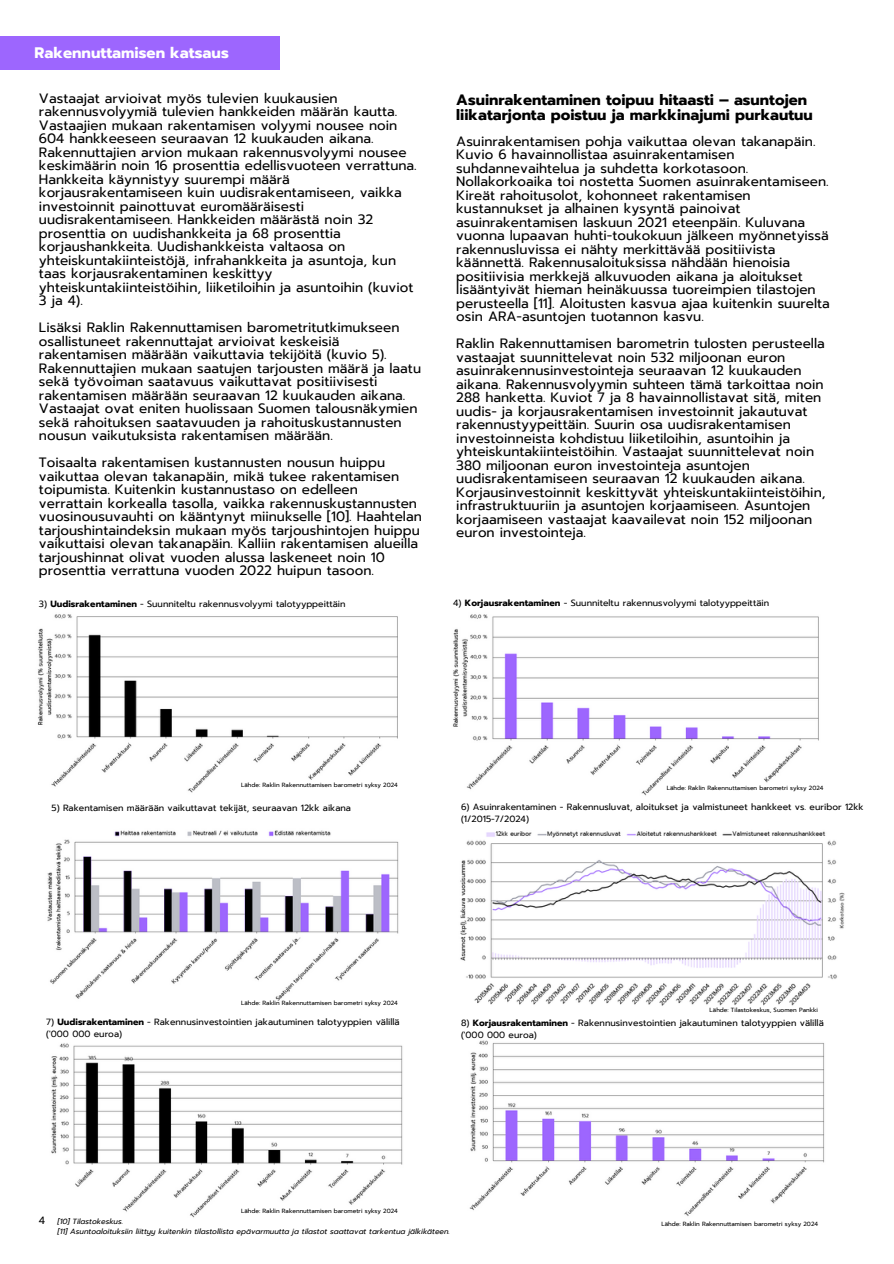
<style>
.page{position:relative;width:894px;height:1264px;background:#fff}
.page>*{position:absolute;margin:0;border:0;box-sizing:border-box;transform-origin:0 0}
.t1{font:700 15.15px "Prompt";color:#fff}
.t2{font:700 15px/14.7px "Prompt";color:#000}
.t3{font:13.5px/13.5px "Prompt";color:#000}
.t4{font:10.5px "Prompt";color:#000}
.t5{font:9px/12px "Prompt";color:#000}
.t6{font:italic 7.5px/10.1px "Prompt";color:#000}
.t7{font:6px "Prompt";color:#000}
.s1{font-weight:700}
</style>
<div class="page">
<img style="left:37px;top:614px;width:361px;height:179px">
<img style="left:453px;top:614px;width:366px;height:182px">
<img style="left:47px;top:830px;width:352px;height:171px">
<img style="left:460px;top:831px;width:385px;height:175px">
<img style="left:51px;top:1043px;width:352px;height:175px">
<img style="left:469px;top:1040px;width:356px;height:176px">
<div style="left:0;top:37px;width:279px;height:33px;background:#9d66fe"></div>
<p class="t1" style="left:35px;top:41px;width:196px">Rakennuttamisen katsaus</p>
<h2 class="t3" style="left:39px;top:91px;width:379px">Vastaajat arvioivat myös tulevien kuukausien rakennusvolyymiä tulevien hankkeiden määrän kautta.<br>Vastaajien mukaan rakentamisen volyymi nousee noin 604 hankkeeseen seuraavan 12 kuukauden aikana.<br>Rakennuttajien arvion mukaan rakennusvolyymi nousee keskimäärin noin 16 prosenttia edellisvuoteen verrattuna.<br>Hankkeita käynnistyy suurempi määrä korjausrakentamiseen kuin uudisrakentamiseen, vaikka investoinnit painottuvat euromääräisesti uudisrakentamiseen. Hankkeiden määrästä noin 32 prosenttia on uudishankkeita ja 68 prosenttia korjaushankkeita. Uudishankkeista valtaosa on yhteiskuntakiinteistöjä, infrahankkeita ja asuntoja, kun taas korjausrakentaminen keskittyy yhteiskuntakiinteistöihin, liiketiloihin ja asuntoihin (kuviot 3 ja 4).</h2>
<p class="t3" style="left:39px;top:321px;width:383px">Lisäksi Raklin Rakennuttamisen barometritutkimukseen osallistuneet rakennuttajat arvioivat keskeisiä rakentamisen määrään vaikuttavia tekijöitä (kuvio 5).<br>Rakennuttajien mukaan saatujen tarjousten määrä ja laatu sekä työvoiman saatavuus vaikuttavat positiivisesti rakentamisen määrään seuraavan 12 kuukauden aikana.<br>Vastaajat ovat eniten huolissaan Suomen talousnäkymien sekä rahoituksen saatavuuden ja rahoituskustannusten nousun vaikutuksista rakentamisen määrään.</p>
<p class="t3" style="left:39px;top:456px;width:384px">Toisaalta rakentamisen kustannusten nousun huippu vaikuttaa olevan takanapäin, mikä tukee rakentamisen toipumista. Kuitenkin kustannustaso on edelleen verrattain korkealla tasolla, vaikka rakennuskustannusten vuosinousuvauhti on kääntynyt miinukselle [10]. Haahtelan tarjoushintaindeksin mukaan myös tarjoushintojen huippu vaikuttaisi olevan takanapäin. Kalliin rakentamisen alueilla tarjoushinnat olivat vuoden alussa laskeneet noin 10 prosenttia verrattuna vuoden 2022 huipun tasoon.</p>
<h3 class="t5" style="left:39px;top:597px;width:308px">3) <span class="s1">Uudisrakentaminen</span> - Suunniteltu rakennusvolyymi talotyyppeittäin</h3>
<h3 class="t2" style="left:456px;top:93px;width:358px">Asuinrakentaminen toipuu hitaasti – asuntojen liikatarjonta poistuu ja markkinajumi purkautuu</h3>
<p class="t3" style="left:456px;top:134px;width:375px">Asuinrakentamisen pohja vaikuttaa olevan takanapäin.<br>Kuvio 6 havainnollistaa asuinrakentamisen suhdannevaihtelua ja suhdetta korkotasoon.<br>Nollakorkoaika toi nostetta Suomen asuinrakentamiseen.<br>Kireät rahoitusolot, kohonneet rakentamisen kustannukset ja alhainen kysyntä painoivat asuinrakentamisen laskuun 2021 eteenpäin. Kuluvana vuonna lupaavan huhti-toukokuun jälkeen myönnetyissä rakennusluvissa ei nähty merkittävää positiivista käännettä. Rakennusaloituksissa nähdään hienoisia positiivisia merkkejä alkuvuoden aikana ja aloitukset lisääntyivät hieman heinäkuussa tuoreimpien tilastojen perusteella [11]. Aloitusten kasvua ajaa kuitenkin suurelta osin ARA-asuntojen tuotannon kasvu.</p>
<h3 class="t3" style="left:456px;top:337px;width:370px">Raklin Rakennuttamisen barometrin tulosten perusteella vastaajat suunnittelevat noin 532 miljoonan euron asuinrakennusinvestointeja seuraavan 12 kuukauden aikana. Rakennusvolyymin suhteen tämä tarkoittaa noin 288 hanketta. Kuviot 7 ja 8 havainnollistavat sitä, miten uudis- ja korjausrakentamisen investoinnit jakautuvat rakennustyypeittäin. Suurin osa uudisrakentamisen investoinneista kohdistuu liiketiloihin, asuntoihin ja yhteiskuntakiinteistöihin. Vastaajat suunnittelevat noin 380 miljoonan euron investointeja asuntojen uudisrakentamiseen seuraavan 12 kuukauden aikana.<br>Korjausinvestoinnit keskittyvät yhteiskuntakiinteistöihin, infrastruktuuriin ja asuntojen korjaamiseen. Asuntojen korjaamiseen vastaajat kaavailevat noin 152 miljoonan euron investointeja.</h3>
<p class="t5" style="left:453px;top:597px;width:317px">4) <span class="s1">Korjausrakentaminen</span> - Suunniteltu rakennusvolyymi talotyyppeittäin</p>
<p class="t7" style="left:241px;top:780px;width:158px">Lähde: Raklin Rakennuttamisen barometri syksy 2024</p>
<p class="t7" style="left:666px;top:783px;width:158px">Lähde: Raklin Rakennuttamisen barometri syksy 2024</p>
<p class="t5" style="left:52px;top:801px;width:301px">5) Rakentamisen määrään vaikuttavat tekijät, seuraavan 12kk aikana</p>
<p class="t5" style="left:461px;top:800px;width:404px">6) Asuinrakentaminen - Rakennusluvat, aloitukset ja valmistuneet hankkeet vs. euribor 12kk (1/2015-7/2024)</p>
<p class="t7" style="left:241px;top:998px;width:158px">Lähde: Raklin Rakennuttamisen barometri syksy 2024</p>
<p class="t7" style="left:709px;top:1005px;width:110px">Lähde: Tilastokeskus, Suomen Pankki</p>
<h3 class="t5" style="left:46px;top:1015px;width:355px">7) <span class="s1">Uudisrakentaminen</span> - Rakennusinvestointien jakautuminen talotyyppien välillä ('000 000 euroa)</h3>
<h3 class="t5" style="left:461px;top:1016px;width:364px">8) <span class="s1">Korjausrakentaminen</span> - Rakennusinvestointien jakautuminen talotyyppien välillä ('000 000 euroa)</h3>
<p class="t4" style="left:39px;top:1211px;width:8px">4</p>
<p class="t7" style="left:241px;top:1206px;width:158px">Lähde: Raklin Rakennuttamisen barometri syksy 2024</p>
<h4 class="t6" style="left:57px;top:1216px;width:394px">[10] Tilastokeskus.<br>[11] Asuntoaloituksiin liittyy kuitenkin tilastollista epävarmuutta ja tilastot saattavat tarkentua jälkikäteen.</h4>
<p class="t7" style="left:661px;top:1219px;width:158px">Lähde: Raklin Rakennuttamisen barometri syksy 2024</p>
</div>
